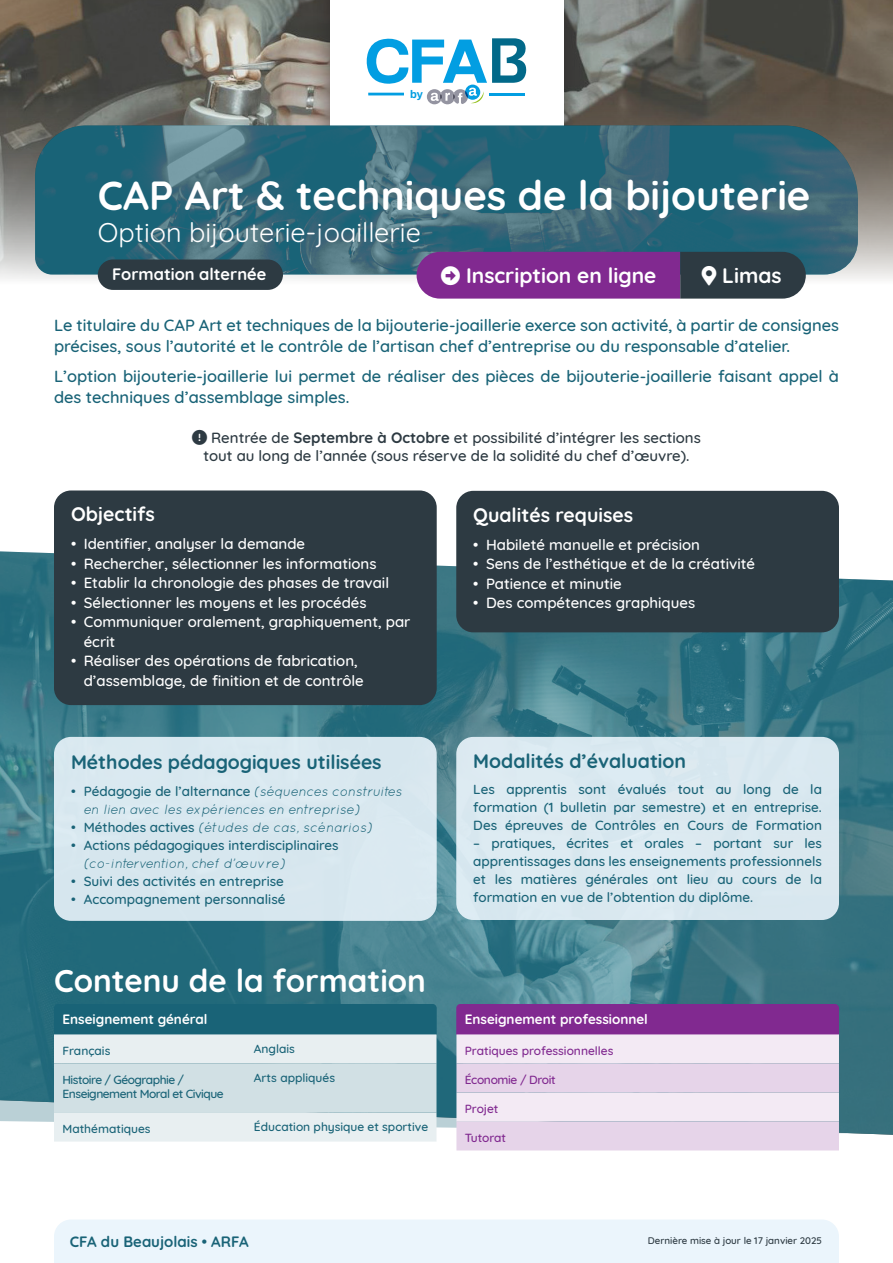
<style>
.page{position:relative;width:893px;height:1263px;background:#fff}
.page>*{position:absolute;margin:0;border:0;box-sizing:border-box;transform-origin:0 0}
.t1{font:700 40.5px "Quicksand";color:#fff}
.t2{font:700 31.5px "Quicksand";color:#fff}
.t3{font:300 27px "Quicksand";color:#fff}
.t4{font:700 21px "Quicksand";color:#fff}
.t5{font:700 19.5px "Quicksand";color:#196377}
.t6{font:700 19.5px "Quicksand";color:#fff}
.t7{font:500 16.5px/21px "Quicksand";color:#196377}
.t8{font:700 16.5px "Quicksand";color:#fff}
.t9{font:500 15px/19.5px "Quicksand";color:#fff}
.t10{font:500 15px/18px "Quicksand";color:#2d3a42}
.t11{font:700 15px "Quicksand";color:#196377}
.t12{font:500 13.5px/18px "Quicksand";color:#196377;text-align:justify}
.t13{font:italic 13.5px/18px "Quicksand";color:#196377}
.t14{font:700 13.5px "Quicksand";color:#fff}
.t15{font:500 12px "Quicksand";color:#196377}
.t16{font:500 12px/14.4px "Quicksand";letter-spacing:-.04em;color:#196377}
.t17{font:500 12px "Quicksand";color:#812990}
.t18{font:500 12px "Quicksand";letter-spacing:-.03em;color:#812990}
.t19{font:600 11.1px "Archivo";color:#029ee2}
.t20{font:500 9.75px "Quicksand";color:#2d3a42}
.s1{font-weight:700}
.s2{font-weight:500;font-style:normal}
.s3{font-weight:400;font-style:italic}
</style>
<div class="page">
<img style="left:0;top:0;width:893px;height:72px">
<svg style="left:0;top:72px;width:893px;height:432px"></svg>
<div style="left:54px;top:1220px;width:785px;height:43px;background:#ebf5fc"></div>
<div style="left:312px;top:0;width:269px;height:180px;background:#231f20;opacity:.5"></div>
<div style="left:330px;top:0;width:233px;height:147px;background:#fff"></div>
<svg style="left:367px;top:38px;width:159px;height:66px"></svg>
<img style="left:0;top:551px;width:893px;height:584px">
<img style="left:35px;top:125px;width:823px;height:150px">
<div style="left:98px;top:259px;width:185px;height:31px;background:#2d3a42;border-radius:15px"></div>
<div style="left:456px;top:491px;width:383px;height:141px;background:#2d3a42;border-radius:17px"></div>
<div style="left:54px;top:490px;width:383px;height:215px;background:#2d3a42;border-radius:17px"></div>
<div style="left:54px;top:1004px;width:383px;height:30px;background:#196377"></div>
<svg style="left:54px;top:1034px;width:383px;height:107px;background:#dbe6ea"></svg>
<div style="left:456px;top:1004px;width:383px;height:30px;background:#812990"></div>
<svg style="left:456px;top:1034px;width:383px;height:116px;background:#eadded"></svg>
<div style="left:54px;top:737px;width:383px;height:184px;background:#d8e7ef;border-radius:17px"></div>
<div style="left:456px;top:737px;width:383px;height:183px;background:#dbe9f0;border-radius:17px"></div>
<svg style="left:192px;top:430px;width:15px;height:15px"></svg>
<svg style="left:417px;top:252px;width:389px;height:47px;background:#68337a"></svg>
<p class="t19" style="left:410px;top:86px;width:14px">by</p>
<p class="t1" style="left:98px;top:162px;width:714px">CAP Art &amp; techniques de la bijouterie</p>
<p class="t3" style="left:98px;top:211px;width:325px">Option bijouterie-joaillerie</p>
<p class="t8" style="left:112px;top:260px;width:156px">Formation alternée</p>
<p class="t4" style="left:466px;top:258px;width:192px">Inscription en ligne</p>
<p class="t4" style="left:722px;top:258px;width:61px">Limas</p>
<p class="t7" style="left:54px;top:313px;width:786px">Le titulaire du CAP Art et techniques de la bijouterie-joaillerie exerce son activité, à partir de consignes précises, sous l’autorité et le contrôle de l’artisan chef d’entreprise ou du responsable d’atelier.</p>
<p class="t7" style="left:54px;top:364px;width:786px">L’option bijouterie-joaillerie lui permet de réaliser des pièces de bijouterie-joaillerie faisant appel à des techniques d’assemblage simples.</p>
<p class="t10" style="left:203px;top:427px;width:499px;text-indent:8px">Rentrée de <span class="s1">Septembre à Octobre</span> et possibilité d’intégrer les sections tout au long de l’année (sous réserve de la solidité du chef d’œuvre).</p>
<p class="t6" style="left:71px;top:498px;width:85px">Objectifs</p>
<p class="t9" style="left:71px;top:533px;width:236px">• Identifier, analyser la demande</p>
<p class="t9" style="left:71px;top:552px;width:307px">• Rechercher, sélectionner les informations</p>
<p class="t9" style="left:71px;top:572px;width:320px">• Etablir la chronologie des phases de travail</p>
<p class="t9" style="left:71px;top:591px;width:297px">• Sélectionner les moyens et les procédés</p>
<p class="t9" style="left:84px;top:611px;width:328px;text-indent:-13px">• Communiquer oralement, graphiquement, par écrit</p>
<p class="t9" style="left:84px;top:650px;width:282px;text-indent:-13px">• Réaliser des opérations de fabrication, d’assemblage, de finition et de contrôle</p>
<p class="t5" style="left:71px;top:746px;width:312px">Méthodes pédagogiques utilisées</p>
<p class="t13" style="left:84px;top:782px;width:320px;text-indent:-13px"><span class="s2">• Pédagogie de l’alternance</span> (séquences construites en lien avec les expériences en entreprise)</p>
<p class="t13" style="left:71px;top:818px;width:303px"><span class="s2">• Méthodes actives</span> (études de cas, scénarios)</p>
<p class="t12" style="left:84px;top:834px;width:256px;text-indent:-13px">• Actions pédagogiques interdisciplinaires <span class="s3">(co-intervention, chef d’œuvre)</span></p>
<p class="t12" style="left:71px;top:870px;width:214px">• Suivi des activités en entreprise</p>
<p class="t12" style="left:71px;top:888px;width:216px">• Accompagnement personnalisé</p>
<p class="t2" style="left:54px;top:955px;width:373px">Contenu de la formation</p>
<p class="t14" style="left:63px;top:1008px;width:147px">Enseignement général</p>
<p class="t15" style="left:63px;top:1041px;width:49px">Français</p>
<p class="t15" style="left:254px;top:1039px;width:43px">Anglais</p>
<p class="t16" style="left:63px;top:1071px;width:163px">Histoire / Géographie /<br>Enseignement Moral et Civique</p>
<p class="t15" style="left:254px;top:1068px;width:83px">Arts appliqués</p>
<p class="t15" style="left:63px;top:1119px;width:90px">Mathématiques</p>
<p class="t15" style="left:254px;top:1117px;width:176px">Éducation physique et sportive</p>
<p class="t6" style="left:473px;top:498px;width:161px">Qualités requises</p>
<p class="t9" style="left:473px;top:533px;width:228px">• Habileté manuelle et précision</p>
<p class="t9" style="left:473px;top:553px;width:283px">• Sens de l’esthétique et de la créativité</p>
<p class="t9" style="left:473px;top:572px;width:150px">• Patience et minutie</p>
<p class="t9" style="left:473px;top:592px;width:223px">• Des compétences graphiques</p>
<p class="t5" style="left:473px;top:744px;width:214px">Modalités d’évaluation</p>
<p class="t12" style="left:473px;top:779px;width:350px">Les apprentis sont évalués tout au long de la formation (1 bulletin par semestre) et en entreprise.<br>Des épreuves de Contrôles en Cours de Formation</p>
<p class="t12" style="left:473px;top:833px;width:350px">– pratiques, écrites et orales – portant sur les apprentissages dans les enseignements professionnels et les matières générales ont lieu au cours de la formation en vue de l’obtention du diplôme.</p>
<p class="t14" style="left:465px;top:1008px;width:185px">Enseignement professionnel</p>
<p class="t17" style="left:465px;top:1041px;width:150px">Pratiques professionnelles</p>
<p class="t18" style="left:465px;top:1070px;width:92px">Économie / Droit</p>
<p class="t17" style="left:465px;top:1099px;width:35px">Projet</p>
<p class="t17" style="left:465px;top:1128px;width:43px">Tutorat</p>
<p class="t11" style="left:70px;top:1229px;width:180px">CFA du Beaujolais • ARFA</p>
<p class="t20" style="left:648px;top:1233px;width:176px">Dernière mise à jour le 17 janvier 2025</p>
</div>
